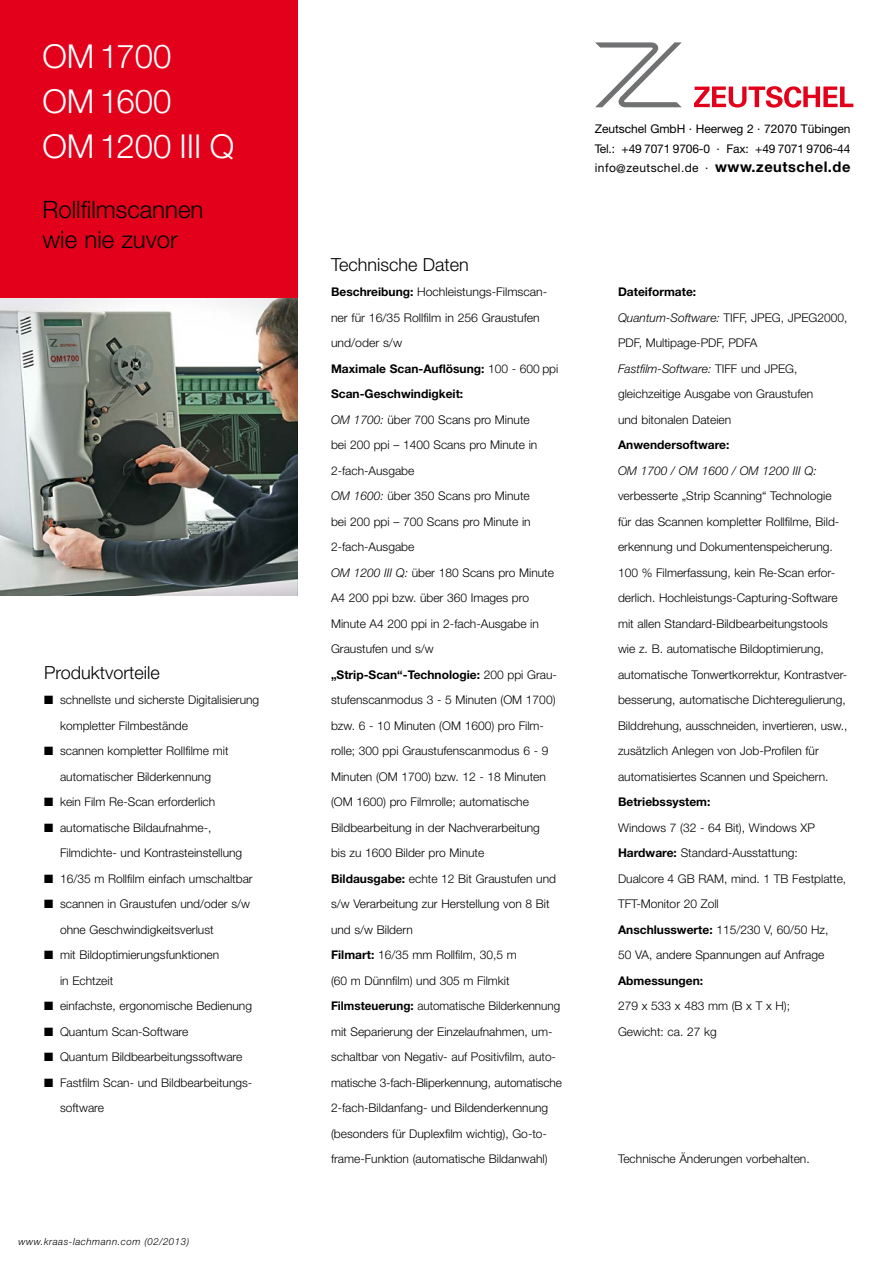
<style>
.page{position:relative;width:893px;height:1263px;background:#fff}
.page>*{position:absolute;margin:0;border:0;box-sizing:border-box;transform-origin:0 0}
.t1{font:300 33px/45px "Helvetica Neue";color:#fff}
.t2{font:300 24px "Helvetica Neue";color:#000}
.t3{font:300 18px "Helvetica Neue";color:#000}
.t4{font:300 12px/25.5px "Helvetica Neue";color:#000}
.t5{font:700 12px "Helvetica Neue";color:#000}
.t6{font:12px "Helvetica Neue";letter-spacing:-.005em;color:#000}
.t7{font:12px "Helvetica Neue";letter-spacing:.035em;color:#000}
.t8{font:italic 300 12px "Helvetica Neue";color:#000}
.t9{font:italic 300 9.75px "Helvetica Neue";letter-spacing:.05em;color:#000}
.s1{font-weight:700;font-size:14.7px}
.s2{font-weight:700}
.s3{font-weight:300}
.s4{font-style:italic}
.s5{font-style:normal}
</style>
<div class="page">
<img style="left:0;top:298px;width:298px;height:297px">
<div style="left:0;top:0;width:298px;height:298px;background:#e2001a"></div>
<svg style="left:595px;top:42px;width:87px;height:66px"></svg>
<svg style="left:694px;top:86px;width:159px;height:22px"></svg>
<p class="t1" style="left:43px;top:34px;width:130px">OM 1700<br>OM 1600</p>
<p class="t1" style="left:43px;top:124px;width:193px">OM 1200 III Q</p>
<p class="t2" style="left:43px;top:195px;width:162px">Rollfilmscannen</p>
<p class="t2" style="left:43px;top:225px;width:137px">wie nie zuvor</p>
<p class="t3" style="left:44px;top:661px;width:117px">Produktvorteile</p>
<p class="t4" style="left:60px;top:687px;width:201px;text-indent:-16px">■ schnellste und sicherste Digitalisierung kompletter Filmbestände</p>
<p class="t4" style="left:44px;top:738px;width:186px;text-align:center">■ scannen kompletter Rollfilme mit automatischer Bilderkennung</p>
<p class="t4" style="left:44px;top:789px;width:173px">■ kein Film Re-Scan erforderlich</p>
<p class="t4" style="left:60px;top:814px;width:184px;text-indent:-16px">■ automatische Bildaufnahme-,<br>Filmdichte- und Kontrasteinstellung</p>
<p class="t4" style="left:44px;top:865px;width:210px">■ 16/35 m Rollfilm einfach umschaltbar</p>
<p class="t4" style="left:60px;top:891px;width:192px;text-indent:-16px">■ scannen in Graustufen und/oder s/w ohne Geschwindigkeitsverlust</p>
<p class="t4" style="left:60px;top:942px;width:161px;text-indent:-16px">■ mit Bildoptimierungsfunktionen in Echtzeit</p>
<p class="t4" style="left:44px;top:993px;width:210px">■ einfachste, ergonomische Bedienung</p>
<p class="t4" style="left:44px;top:1018px;width:146px">■ Quantum Scan-Software</p>
<p class="t4" style="left:44px;top:1044px;width:200px">■ Quantum Bildbearbeitungssoftware</p>
<p class="t4" style="left:44px;top:1069px;width:210px">■ Fastfilm Scan- und Bildbearbeitungs-</p>
<p class="t4" style="left:44px;top:1095px;width:61px">-software</p>
<p class="t9" style="left:19px;top:1235px;width:172px">www.kraas-lachmann.com (02/2013)</p>
<p class="t6" style="left:595px;top:122px;width:257px">Zeutschel GmbH · Heerweg 2 · 72070 Tübingen</p>
<p class="t6" style="left:595px;top:141px;width:257px">Tel.: +49 7071 9706-0 · Fax: +49 7071 9706-44</p>
<p class="t7" style="left:595px;top:161px;width:257px">info@zeutschel.de · <span class="s1">www.zeutschel.de</span></p>
<p class="t3" style="left:331px;top:253px;width:139px">Technische Daten</p>
<p class="t4" style="left:331px;top:279px;width:218px"><span class="s2">Beschreibung:</span> Hochleistungs-Filmscan&shy;ner für 16/35 Rollfilm in 256 Graustufen und/oder s/w</p>
<p class="t5" style="left:331px;top:361px;width:229px">Maximale Scan-Auflösung: <span class="s3">100 - 600 ppi</span></p>
<p class="t5" style="left:331px;top:386px;width:134px">Scan-Geschwindigkeit:</p>
<p class="t4" style="left:331px;top:406px;width:200px"><span class="s4">OM 1700:</span> über 700 Scans pro Minute</p>
<p class="t4" style="left:331px;top:432px;width:208px">bei 200 ppi – 1400 Scans pro Minute in</p>
<p class="t4" style="left:331px;top:457px;width:85px">2-fach-Ausgabe</p>
<p class="t4" style="left:331px;top:483px;width:200px"><span class="s4">OM 1600:</span> über 350 Scans pro Minute</p>
<p class="t4" style="left:331px;top:508px;width:201px">bei 200 ppi – 700 Scans pro Minute in</p>
<p class="t4" style="left:331px;top:534px;width:85px">2-fach-Ausgabe</p>
<p class="t4" style="left:331px;top:559px;width:224px"><span class="s4">OM 1200 III Q:</span> über 180 Scans pro Minute</p>
<p class="t4" style="left:331px;top:585px;width:199px">A4 200 ppi bzw. über 360 Images pro</p>
<p class="t4" style="left:331px;top:610px;width:209px">Minute A4 200 ppi in 2-fach-Ausgabe in</p>
<p class="t4" style="left:331px;top:636px;width:104px">Graustufen und s/w</p>
<p class="t4" style="left:331px;top:661px;width:226px"><span class="s2">„Strip-Scan“-Technologie:</span> 200 ppi Grau&shy;stufenscanmodus 3 - 5 Minuten (OM 1700) bzw. 6 - 10 Minuten (OM 1600) pro Film&shy;rolle; 300 ppi Graustufenscanmodus 6 - 9<br>Minuten (OM 1700) bzw. 12 - 18 Minuten (OM 1600) pro Filmrolle; automatische Bildbearbeitung in der Nachverarbeitung bis zu 1600 Bilder pro Minute</p>
<p class="t4" style="left:331px;top:865px;width:227px"><span class="s2">Bildausgabe:</span> echte 12 Bit Graustufen und s/w Verarbeitung zur Herstellung von 8 Bit und s/w Bildern</p>
<p class="t4" style="left:331px;top:942px;width:187px"><span class="s2">Filmart:</span> 16/35 mm Rollfilm, 30,5 m (60 m Dünnfilm) und 305 m Filmkit</p>
<p class="t4" style="left:331px;top:993px;width:231px"><span class="s2">Filmsteuerung:</span> automatische Bilderkennung mit Separierung der Einzelaufnahmen, um-</p>
<p class="t4" style="left:331px;top:1044px;width:232px">schaltbar von Negativ- auf Positivfilm, auto&shy;matische 3-fach-Bliperkennung, automatische 2-fach-Bildanfang- und Bildenderkennung (besonders für Duplexfilm wichtig), Go-to&shy;frame-Funktion (automatische Bildanwahl)</p>
<p class="t5" style="left:618px;top:284px;width:80px">Dateiformate:</p>
<p class="t4" style="left:618px;top:304px;width:231px"><span class="s4">Quantum-Software:</span> TIFF, JPEG, JPEG2000,<br>PDF, Multipage-PDF, PDFA</p>
<p class="t8" style="left:618px;top:361px;width:181px">Fastfilm-Software: <span class="s5">TIFF und JPEG,</span></p>
<p class="t4" style="left:618px;top:381px;width:197px">gleichzeitige Ausgabe von Graustufen und bitonalen Dateien</p>
<p class="t5" style="left:618px;top:437px;width:113px">Anwendersoftware:</p>
<p class="t4" style="left:618px;top:457px;width:231px"><span class="s4">OM 1700 / OM 1600 / OM 1200 III Q: </span>verbesserte „Strip Scanning“ Technologie für das Scannen kompletter Rollfilme, Bild&shy;erkennung und Dokumentenspeicherung.<br>100 % Filmerfassung, kein Re-Scan erfor&shy;derlich. Hochleistungs-Capturing-Software mit allen Standard-Bildbearbeitungstools wie z. B. automatische Bildoptimierung, automatische Tonwertkorrektur, Kontrastver&shy;besserung, automatische Dichteregulierung, Bilddrehung, ausschneiden, invertieren, usw., zusätzlich Anlegen von Job-Profilen für automatisiertes Scannen und Speichern.</p>
<p class="t5" style="left:618px;top:794px;width:94px">Betriebssystem:</p>
<p class="t4" style="left:618px;top:814px;width:198px">Windows 7 (32 - 64 Bit), Windows XP</p>
<p class="t4" style="left:618px;top:840px;width:230px"><span class="s2">Hardware:</span> Standard-Ausstattung:<br>Dualcore 4 GB RAM, mind. 1 TB Festplatte,<br>TFT-Monitor 20 Zoll</p>
<p class="t4" style="left:618px;top:916px;width:212px"><span class="s2">Anschlusswerte:</span> 115/230 V, 60/50 Hz,<br>50 VA, andere Spannungen auf Anfrage</p>
<p class="t5" style="left:618px;top:973px;width:87px">Abmessungen:</p>
<p class="t4" style="left:618px;top:993px;width:174px">279 x 533 x 483 mm (B x T x H);<br>Gewicht: ca. 27 kg</p>
<p class="t4" style="left:618px;top:1146px;width:193px">Technische Änderungen vorbehalten.</p>
</div>
